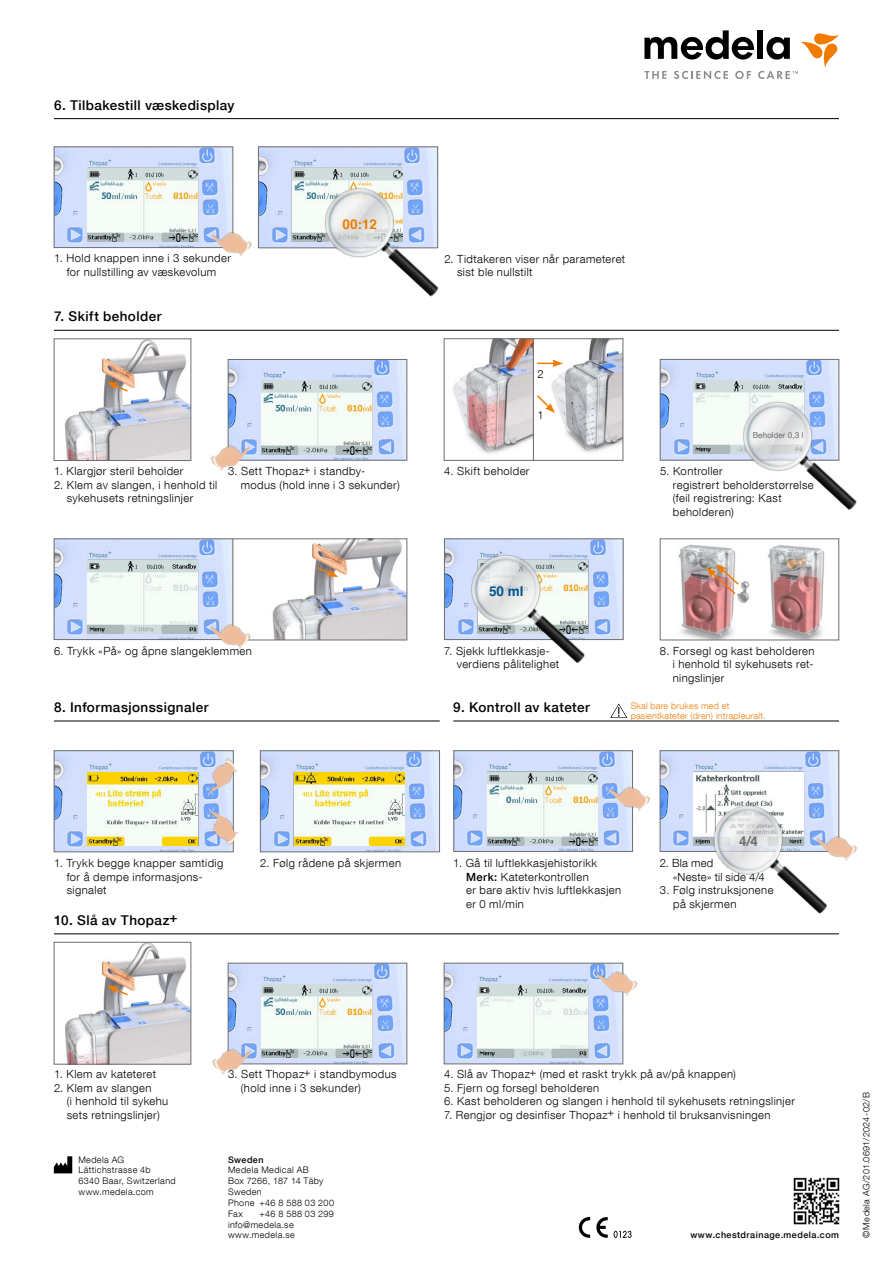
<style>
.page{position:relative;width:893px;height:1263px;background:#fff}
.page>*{position:absolute;margin:0;border:0;box-sizing:border-box;transform-origin:0 0}
.t1{font:500 13.5px "Helvetica Neue LT Com";letter-spacing:.03em;color:#000}
.t2{font:700 13.5px "Helvetica";color:#ef7c00}
.t3{font:700 13.5px "Helvetica";color:#00548e}
.t4{font:700 13.5px "Helvetica";color:#6e6e6e}
.t5{font:300 11.25px/13.5px "Helvetica Neue LT Com";letter-spacing:.04em;color:#000}
.t6{font:300 11.25px/13.5px "Helvetica Neue LT Com";letter-spacing:.02em;color:#000}
.t7{font:300 9px/10.8px "Helvetica Neue LT Com";letter-spacing:.045em;color:#000}
.t8{font:300 9px/9.8px "Helvetica Neue LT Com";letter-spacing:.02em;color:#ef7c00}
.t9{font:500 9px "Helvetica Neue LT Com";letter-spacing:.05em;color:#000}
.t10{font:8.25px "Helvetica";color:#6e6e6e}
.s1{font-weight:500}
</style>
<div class="page">
<img style="left:260px;top:149px;width:10px;height:97px">
<img style="left:262px;top:753px;width:176px;height:97px">
<div style="left:260px;top:751px;width:180px;height:101px;border:1px solid #6e6e6e"></div>
<img style="left:294px;top:772px;width:110px;height:73px">
<img style="left:56px;top:753px;width:175px;height:97px">
<div style="left:54px;top:751px;width:179px;height:101px;border:1px solid #6e6e6e"></div>
<img style="left:88px;top:772px;width:110px;height:73px">
<img style="left:64px;top:341px;width:125px;height:118px">
<div style="left:54px;top:339px;width:137px;height:122px;border:1px solid #6e6e6e"></div>
<hr style="left:54px;top:118px;width:785px;height:1px;background:#000">
<hr style="left:54px;top:330px;width:785px;height:1px;background:#000">
<hr style="left:54px;top:720px;width:386px;height:1px;background:#000">
<hr style="left:54px;top:933px;width:785px;height:1px;background:#000">
<img style="left:678px;top:545px;width:146px;height:93px">
<img style="left:272px;top:541px;width:133px;height:97px">
<div style="left:232px;top:539px;width:175px;height:101px;border:1px solid #6e6e6e"></div>
<hr style="left:453px;top:720px;width:386px;height:1px;background:#000">
<svg style="left:610px;top:715px;width:17px;height:3px"></svg>
<img style="left:64px;top:944px;width:125px;height:118px">
<div style="left:54px;top:942px;width:137px;height:122px;border:1px solid #6e6e6e"></div>
<img style="left:199px;top:757px;width:39px;height:36px">
<img style="left:200px;top:810px;width:38px;height:36px">
<svg style="left:107px;top:382px;width:22px;height:11px"></svg>
<svg style="left:316px;top:566px;width:22px;height:11px"></svg>
<svg style="left:107px;top:986px;width:22px;height:11px"></svg>
<img style="left:453px;top:341px;width:168px;height:113px">
<div style="left:444px;top:339px;width:89px;height:121px;border:1px solid #6e6e6e"></div>
<div style="left:533px;top:339px;width:90px;height:121px;border:1px solid #6e6e6e"></div>
<svg style="left:537px;top:360px;width:26px;height:7px"></svg>
<svg style="left:535px;top:394px;width:20px;height:19px"></svg>
<div style="left:660px;top:539px;width:179px;height:101px;border:1px solid #6e6e6e"></div>
<svg style="left:706px;top:564px;width:34px;height:32px"></svg>
<img style="left:56px;top:149px;width:175px;height:97px">
<div style="left:54px;top:147px;width:179px;height:101px;border:1px solid #6e6e6e"></div>
<img style="left:88px;top:168px;width:110px;height:73px">
<img style="left:210px;top:219px;width:42px;height:38px">
<img style="left:230px;top:361px;width:175px;height:97px">
<div style="left:228px;top:359px;width:179px;height:101px;border:1px solid #6e6e6e"></div>
<img style="left:262px;top:381px;width:110px;height:73px">
<img style="left:210px;top:432px;width:41px;height:39px">
<img style="left:230px;top:965px;width:175px;height:97px">
<div style="left:228px;top:963px;width:179px;height:101px;border:1px solid #6e6e6e"></div>
<img style="left:262px;top:984px;width:110px;height:74px">
<img style="left:212px;top:1036px;width:40px;height:38px">
<img style="left:446px;top:965px;width:175px;height:97px">
<div style="left:444px;top:963px;width:179px;height:101px;border:1px solid #6e6e6e"></div>
<img style="left:478px;top:984px;width:110px;height:74px">
<img style="left:596px;top:962px;width:42px;height:39px">
<img style="left:56px;top:541px;width:175px;height:97px">
<div style="left:54px;top:539px;width:179px;height:101px;border:1px solid #6e6e6e"></div>
<img style="left:88px;top:560px;width:110px;height:73px">
<img style="left:209px;top:611px;width:43px;height:38px">
<img style="left:456px;top:753px;width:175px;height:96px">
<img style="left:487px;top:772px;width:110px;height:73px">
<img style="left:609px;top:773px;width:42px;height:43px">
<img style="left:662px;top:361px;width:26px;height:97px">
<img style="left:688px;top:358px;width:169px;height:204px">
<img style="left:270px;top:146px;width:227px;height:202px">
<img style="left:444px;top:538px;width:182px;height:177px">
<img style="left:659px;top:750px;width:199px;height:185px">
<svg style="left:644px;top:30px;width:195px;height:49px"></svg>
<svg style="left:54px;top:1156px;width:18px;height:17px"></svg>
<img style="left:793px;top:1177px;width:47px;height:48px">
<svg style="left:614px;top:1231px;width:18px;height:7px"></svg>
<svg style="left:579px;top:1217px;width:11px;height:21px"></svg>
<svg style="left:596px;top:1217px;width:12px;height:21px"></svg>
<p class="t1" style="left:54px;top:97px;width:182px">6. Tilbakestill væskedisplay</p>
<p class="t2" style="left:343px;top:213px;width:36px">00:12</p>
<p class="t5" style="left:54px;top:251px;width:178px;text-align:center">1. Hold knappen inne i 3 sekunder for nullstilling av væskevolum</p>
<p class="t5" style="left:457px;top:252px;width:170px;text-indent:-13px">2. Tidtakeren viser når parameteret sist ble nullstilt</p>
<p class="t1" style="left:54px;top:308px;width:109px">7. Skift beholder</p>
<p class="t5" style="left:54px;top:464px;width:131px">1. Klargjør steril beholder</p>
<p class="t5" style="left:67px;top:478px;width:152px;text-indent:-13px">2. Klem av slangen, i henhold til sykehusets retningslinjer</p>
<p class="t5" style="left:241px;top:464px;width:160px;text-indent:-13px">3. Sett Thopaz+ i standby&shy;modus (hold inne i 3 sekunder)</p>
<p class="t5" style="left:538px;top:367px;width:8px">2</p>
<p class="t5" style="left:537px;top:408px;width:8px">1</p>
<p class="t5" style="left:444px;top:464px;width:87px">4. Skift beholder</p>
<p class="t3" style="left:489px;top:580px;width:36px">50 ml</p>
<p class="t10" style="left:753px;top:429px;width:52px">Beholder 0,3 l</p>
<p class="t5" style="left:673px;top:464px;width:142px;text-indent:-13px">5. Kontroller<br>registrert beholderstørrelse (feil registrering: Kast beholderen)</p>
<p class="t5" style="left:54px;top:644px;width:199px">6. Trykk «På» og åpne slangeklemmen</p>
<p class="t5" style="left:457px;top:644px;width:104px;text-indent:-13px">7. Sjekk luftlekkasje&shy;verdiens pålitelighet</p>
<p class="t5" style="left:673px;top:644px;width:143px;text-align:justify;text-indent:-13px">8. Forsegl og kast beholderen i henhold til sykehusets ret&shy;ningslinjer</p>
<p class="t1" style="left:453px;top:699px;width:138px">9. Kontroll av kateter</p>
<p class="t1" style="left:54px;top:699px;width:156px">8. Informasjonssignaler</p>
<p class="t8" style="left:631px;top:701px;width:137px">Skal bare brukes med et pasientkateter (dren) intrapleuralt.</p>
<p class="t4" style="left:739px;top:831px;width:20px">4/4</p>
<p class="t5" style="left:67px;top:856px;width:158px;text-indent:-13px">1. Trykk begge knapper samtidig for å dempe informasjons&shy;signalet</p>
<p class="t5" style="left:260px;top:856px;width:142px">2. Følg rådene på skjermen</p>
<p class="t5" style="left:466px;top:856px;width:157px;text-indent:-13px">1. Gå til luftlekkasjehistorikk<br><span class="s1">Merk:</span> Kateterkontrollen<br>er bare aktiv hvis luftlekkasjen er 0 ml/min</p>
<p class="t6" style="left:673px;top:856px;width:94px;text-indent:-13px">2. Bla med<br>«Neste» til side 4/4</p>
<p class="t5" style="left:673px;top:883px;width:102px;text-indent:-13px">3. Følg instruksjonene på skjermen</p>
<p class="t1" style="left:54px;top:912px;width:125px">10. Slå av Thopaz+</p>
<p class="t5" style="left:54px;top:1067px;width:104px">1. Klem av kateteret</p>
<p class="t5" style="left:67px;top:1081px;width:103px;text-indent:-13px">2. Klem av slangen<br>(i henhold til sykehu sets retningslinjer)</p>
<p class="t7" style="left:78px;top:1154px;width:99px">Medela AG<br>Lättichstrasse 4b<br>6340 Baar, Switzerland www.medela.com</p>
<p class="t5" style="left:241px;top:1067px;width:157px;text-indent:-13px">3. Sett Thopaz+ i standbymodus (hold inne i 3 sekunder)</p>
<p class="t9" style="left:228px;top:1154px;width:37px">Sweden</p>
<p class="t7" style="left:228px;top:1165px;width:107px">Medela Medical AB<br>Box 7266, 187 14 Täby<br>Sweden<br>Phone +46 8 588 03 200<br>Fax</p>
<p class="t7" style="left:228px;top:1208px;width:107px;text-indent:32px">+46 8 588 03 299 info@medela.se www.medela.se</p>
<p class="t5" style="left:444px;top:1067px;width:293px">4. Slå av Thopaz+ (med et raskt trykk på av/på knappen)</p>
<p class="t5" style="left:444px;top:1081px;width:157px">5. Fjern og forsegl beholderen</p>
<p class="t5" style="left:444px;top:1094px;width:352px">6. Kast beholderen og slangen i henhold til sykehusets retningslinjer</p>
<p class="t5" style="left:444px;top:1108px;width:328px">7. Rengjør og desinfiser Thopaz+ i henhold til bruksanvisningen</p>
<p class="t9" style="left:690px;top:1230px;width:150px">www.chestdrainage.medela.com</p>
<p class="t7" style="left:861px;top:1238px;width:148px;rotate:-90deg">© Medela AG/201.0691/2024-02/B</p>
</div>
